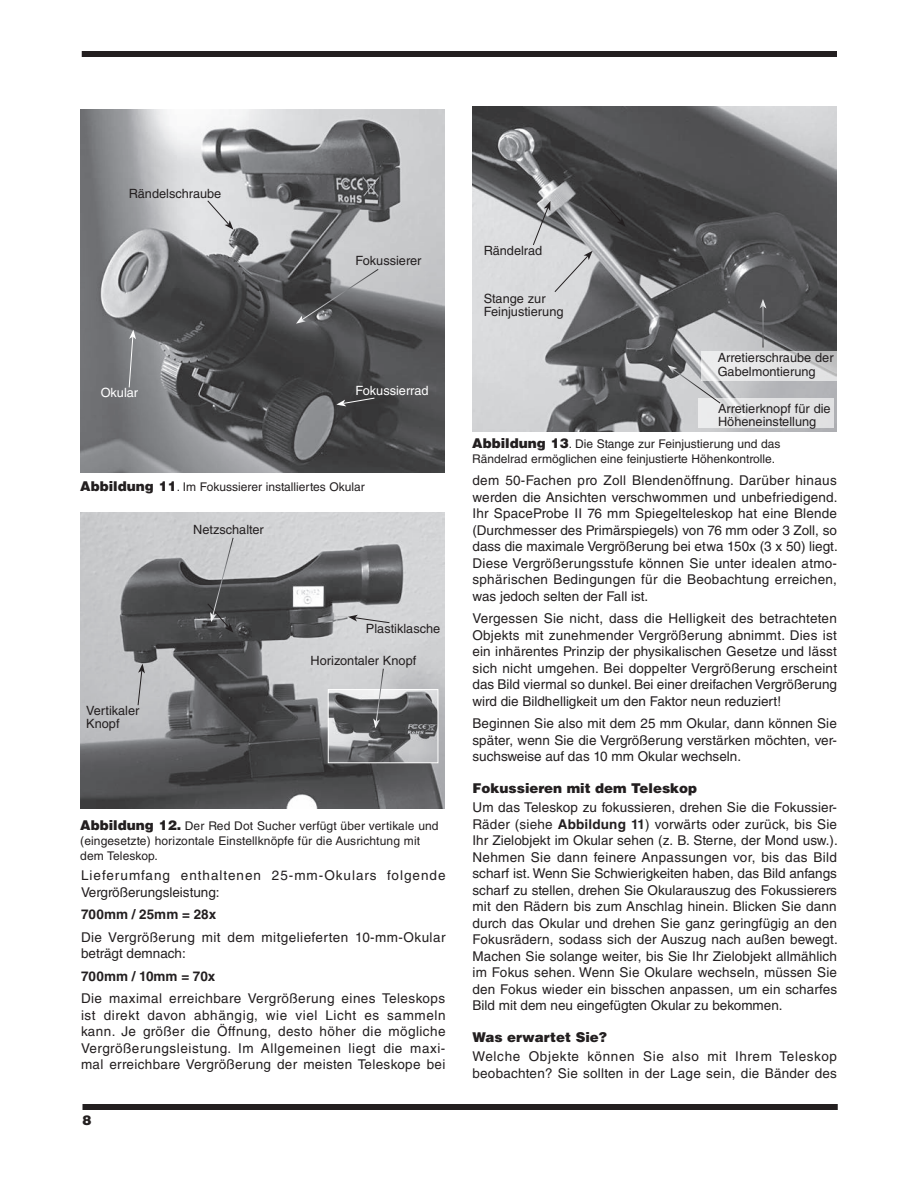
<style>
.page{position:relative;width:918px;height:1188px;background:#fff}
.page>*{position:absolute;margin:0;border:0;box-sizing:border-box;transform-origin:0 0}
.t1{font:13.5px/16.5px "Helvetica LT Std";letter-spacing:.015em;color:#231f20;text-align:justify}
.t2{font:13.5px/16.5px "Helvetica LT Std";letter-spacing:.075em;color:#231f20}
.t3{font:13.5px/16.5px "Helvetica LT Std";letter-spacing:.035em;color:#231f20}
.t4{font:900 13.5px "Helvetica LT Std";color:#231f20}
.t5{font:700 13.5px "Helvetica LT Std";color:#231f20}
.t6{font:12.75px/13.5px "Helvetica LT Std";color:#231f20}
.t7{font:12.75px "Helvetica LT Std";color:#fff}
.t8{font:12px/15px "Helvetica LT Std";color:#231f20}
.s1{font-weight:900;font-size:13.5px}
.s2{font-weight:700}
</style>
<div class="page">
<div style="left:82px;top:51px;width:755px;height:6px;background:#231f20"></div>
<div style="left:82px;top:1104px;width:756px;height:6px;background:#231f20"></div>
<img style="left:80px;top:110px;width:365px;height:362px">
<img style="left:80px;top:513px;width:365px;height:295px">
<img style="left:330px;top:691px;width:106px;height:70px">
<div style="left:328px;top:689px;width:110px;height:74px;border:1px solid #fff"></div>
<img style="left:472px;top:107px;width:365px;height:325px">
<svg style="left:701px;top:351px;width:136px;height:30px;background:#dfdfe0"></svg>
<div style="left:698px;top:399px;width:136px;height:29px;background:#e2e3e4"></div>
<svg style="left:207px;top:200px;width:26px;height:30px"></svg>
<svg style="left:599px;top:197px;width:26px;height:30px"></svg>
<svg style="left:336px;top:397px;width:39px;height:9px"></svg>
<svg style="left:296px;top:268px;width:83px;height:56px;background:#6c6c6e"></svg>
<hr style="left:763px;top:306px;width:1px;height:42px;background:#fff">
<svg style="left:760px;top:299px;width:6px;height:10px"></svg>
<svg style="left:668px;top:365px;width:53px;height:39px;background:#bfc0c2"></svg>
<svg style="left:207px;top:537px;width:27px;height:96px;background:#848586"></svg>
<svg style="left:373px;top:668px;width:11px;height:60px"></svg>
<svg style="left:128px;top:330px;width:8px;height:58px"></svg>
<svg style="left:137px;top:664px;width:8px;height:42px"></svg>
<svg style="left:348px;top:615px;width:42px;height:9px"></svg>
<svg style="left:532px;top:201px;width:61px;height:92px;background:#b6b7b9"></svg>
<p class="t6" style="left:129px;top:187px;width:94px">Rändelschraube</p>
<p class="t6" style="left:355px;top:254px;width:67px">Fokussierer</p>
<p class="t7" style="left:101px;top:385px;width:39px">Okular</p>
<p class="t7" style="left:355px;top:383px;width:75px">Fokussierrad</p>
<p class="t8" style="left:80px;top:480px;width:286px"><span class="s1">Abbildung 11</span>. Im Fokussierer installiertes Okular</p>
<p class="t6" style="left:86px;top:704px;width:55px">Vertikaler<br>Knopf</p>
<p class="t6" style="left:193px;top:523px;width:72px">Netzschalter</p>
<p class="t6" style="left:366px;top:622px;width:76px">Plastiklasche</p>
<p class="t6" style="left:310px;top:654px;width:107px">Horizontaler Knopf</p>
<p class="t8" style="left:80px;top:818px;width:360px"><span class="s1">Abbildung 12.</span> Der Red Dot Sucher verfügt über vertikale und (eingesetzte) horizontale Einstellknöpfe für die Ausrichtung mit dem Teleskop.</p>
<p class="t2" style="left:81px;top:867px;width:366px">Lieferumfang enthaltenen 25-mm-Okulars folgende<br>Vergrößerungsleistung:</p>
<p class="t5" style="left:81px;top:906px;width:137px">700mm / 25mm = 28x</p>
<p class="t3" style="left:81px;top:929px;width:366px">Die Vergrößerung mit dem mitgelieferten 10-mm-Okular beträgt demnach:</p>
<p class="t5" style="left:81px;top:968px;width:136px">700mm / 10mm = 70x</p>
<p class="t1" style="left:81px;top:990px;width:366px">Die maximal erreichbare Vergrößerung eines Teleskops ist direkt davon abhängig, wie viel Licht es sammeln kann. Je größer die Öffnung, desto höher die mögliche Vergrößerungsleistung. Im Allgemeinen liegt die maxi&shy;mal erreichbare Vergrößerung der meisten Teleskope bei</p>
<p class="t4" style="left:82px;top:1111px;width:11px">8</p>
<p class="t6" style="left:484px;top:244px;width:60px">Rändelrad</p>
<p class="t6" style="left:484px;top:292px;width:81px">Stange zur<br>Feinjustierung</p>
<p class="t6" style="left:718px;top:351px;width:117px">Arretierschraube der<br>Gabelmontierung</p>
<p class="t6" style="left:718px;top:401px;width:114px">Arretierknopf für die<br>Höheneinstellung</p>
<p class="t8" style="left:472px;top:436px;width:310px"><span class="s1">Abbildung 13</span>. Die Stange zur Feinjustierung und das<br>Rändelrad ermöglichen eine feinjustierte Höhenkontrolle.</p>
<p class="t1" style="left:472px;top:472px;width:367px">dem 50-Fachen pro Zoll Blendenöffnung. Darüber hinaus werden die Ansichten verschwommen und unbefriedigend.<br>Ihr SpaceProbe II 76 mm Spiegelteleskop hat eine Blende (Durchmesser des Primärspiegels) von 76 mm oder 3 Zoll, so dass die maximale Vergrößerung bei etwa 150x (3 x 50) liegt.<br>Diese Vergrößerungsstufe können Sie unter idealen atmo&shy;sphärischen Bedingungen für die Beobachtung erreichen, was jedoch selten der Fall ist.</p>
<p class="t1" style="left:472px;top:610px;width:366px">Vergessen Sie nicht, dass die Helligkeit des betrachteten Objekts mit zunehmender Vergrößerung abnimmt. Dies ist ein inhärentes Prinzip der physikalischen Gesetze und lässt sich nicht umgehen. Bei doppelter Vergrößerung erscheint das Bild viermal so dunkel. Bei einer dreifachen Vergrößerung wird die Bildhelligkeit um den Faktor neun reduziert!</p>
<p class="t1" style="left:472px;top:715px;width:366px">Beginnen Sie also mit dem 25 mm Okular, dann können Sie später, wenn Sie die Vergrößerung verstärken möchten, ver&shy;suchsweise auf das 10 mm Okular wechseln.</p>
<p class="t4" style="left:472px;top:779px;width:226px">Fokussieren mit dem Teleskop</p>
<p class="t1" style="left:472px;top:799px;width:367px">Um das Teleskop zu fokussieren, drehen Sie die Fokussier-Räder (siehe <span class="s2">Abbildung 11</span>) vorwärts oder zurück, bis Sie Ihr Zielobjekt im Okular sehen (z. B. Sterne, der Mond usw.).<br>Nehmen Sie dann feinere Anpassungen vor, bis das Bild scharf ist. Wenn Sie Schwierigkeiten haben, das Bild anfangs scharf zu stellen, drehen Sie Okularauszug des Fokussierers mit den Rädern bis zum Anschlag hinein. Blicken Sie dann durch das Okular und drehen Sie ganz geringfügig an den Fokusrädern, sodass sich der Auszug nach außen bewegt.<br>Machen Sie solange weiter, bis Sie Ihr Zielobjekt allmählich im Fokus sehen. Wenn Sie Okulare wechseln, müssen Sie den Fokus wieder ein bisschen anpassen, um ein scharfes Bild mit dem neu eingefügten Okular zu bekommen.</p>
<p class="t4" style="left:472px;top:1028px;width:136px">Was erwartet Sie?</p>
<p class="t1" style="left:472px;top:1048px;width:366px">Welche Objekte können Sie also mit Ihrem Teleskop beobachten? Sie sollten in der Lage sein, die Bänder des</p>
</div>
